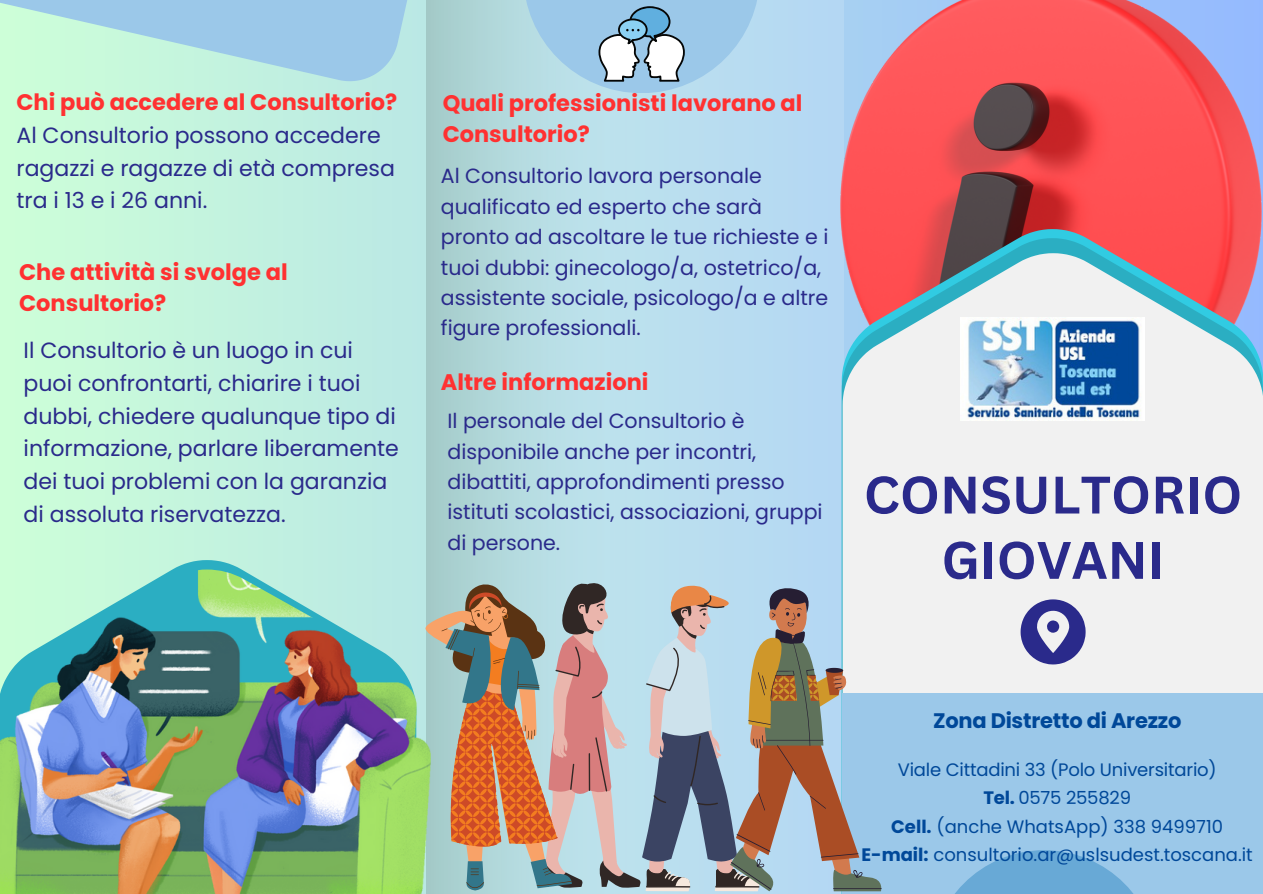
<style>
.page{position:relative;width:1263px;height:894px;background:#fff}
.page>*{position:absolute;margin:0;border:0;box-sizing:border-box;transform-origin:0 0}
.t1{font:700 51.45px/65.2px "Canva Sans";color:#2a2a8b;text-align:center}
.t2{font:700 22.5px/31.5px "Poppins";color:#ff3131}
.t3{font:22.05px/32.7px "Poppins";color:#2a2a8b}
.t4{font:700 21px "Poppins";letter-spacing:-.01em;color:#004899}
.t5{font:20.55px/30.3px "Poppins";color:#2a2a8b}
.t6{font:18px "Poppins";color:#004899}
.s1{font-weight:700}
</style>
<div class="page">
<div style="left:0;top:0;width:1263px;height:893px;background:#c3f3df"></div>
<svg style="left:0;top:0;width:424px;height:81px"></svg>
<div style="left:426px;top:0;width:418px;height:893px;background:#fff;opacity:.15"></div>
<svg style="left:523px;top:0;width:237px;height:93px;fill:#9bc8e9"></svg>
<svg style="left:0;top:560px;width:416px;height:333px"></svg>
<svg style="left:15px;top:724px;width:384px;height:169px"></svg>
<svg style="left:0;top:774px;width:117px;height:119px"></svg>
<img style="left:840px;top:0;width:421px;height:429px">
<svg style="left:842px;top:238px;width:421px;height:341px;fill:#f84e51"></svg>
<svg style="left:843px;top:253px;width:420px;height:440px;fill:#f1f1f1"></svg>
<div style="left:842px;top:693px;width:421px;height:200px;background:#9bc8e9"></div>
<svg style="left:955px;top:850px;width:178px;height:43px;fill:#68a9d6"></svg>
<img style="left:0;top:569px;width:431px;height:155px">
<img style="left:961px;top:318px;width:183px;height:102px">
<svg style="left:1021px;top:599px;width:65px;height:65px"></svg>
<svg style="left:598px;top:6px;width:87px;height:76px"></svg>
<svg style="left:424px;top:579px;width:460px;height:312px"></svg>
<p class="t2" style="left:16px;top:87px;width:382px">Chi può accedere al Consultorio?</p>
<p class="t3" style="left:16px;top:119px;width:380px">Al Consultorio possono accedere ragazzi e ragazze di età compresa tra i 13 e i 26 anni.</p>
<h2 class="t2" style="left:19px;top:256px;width:270px">Che attività si svolge al<br>Consultorio?</h2>
<h3 class="t3" style="left:24px;top:334px;width:377px">Il Consultorio è un luogo in cui puoi confrontarti, chiarire i tuoi dubbi, chiedere qualunque tipo di informazione, parlare liberamente dei tuoi problemi con la garanzia di assoluta riservatezza.</h3>
<h3 class="t2" style="left:443px;top:87px;width:361px">Quali professionisti lavorano al<br>Consultorio?</h3>
<h2 class="t5" style="left:441px;top:161px;width:389px">Al Consultorio lavora personale qualificato ed esperto che sarà pronto ad ascoltare le tue richieste e i tuoi dubbi: ginecologo/a, ostetrico/a, assistente sociale, psicologo/a e altre figure professionali.</h2>
<h3 class="t2" style="left:441px;top:366px;width:209px">Altre informazioni</h3>
<p class="t5" style="left:447px;top:405px;width:377px">Il personale del Consultorio è disponibile anche per incontri, dibattiti, approfondimenti presso istituti scolastici, associazioni, gruppi di persone.</p>
<p class="t1" style="left:864px;top:460px;width:380px">CONSULTORIO<br>GIOVANI</p>
<p class="t4" style="left:933px;top:705px;width:250px">Zona Distretto di Arezzo</p>
<p class="t6" style="left:898px;top:757px;width:320px">Viale Cittadini 33 (Polo Universitario)</p>
<p class="t6" style="left:983px;top:785px;width:149px"><span class="s1">Tel.</span> 0575 255829</p>
<h1 class="t6" style="left:891px;top:813px;width:333px"><span class="s1">Cell.</span> (anche WhatsApp) 338 9499710</h1>
<p class="t6" style="left:861px;top:841px;width:393px"><span class="s1">E-mail:</span> consultorio.ar@uslsudest.toscana.it</p>
</div>
